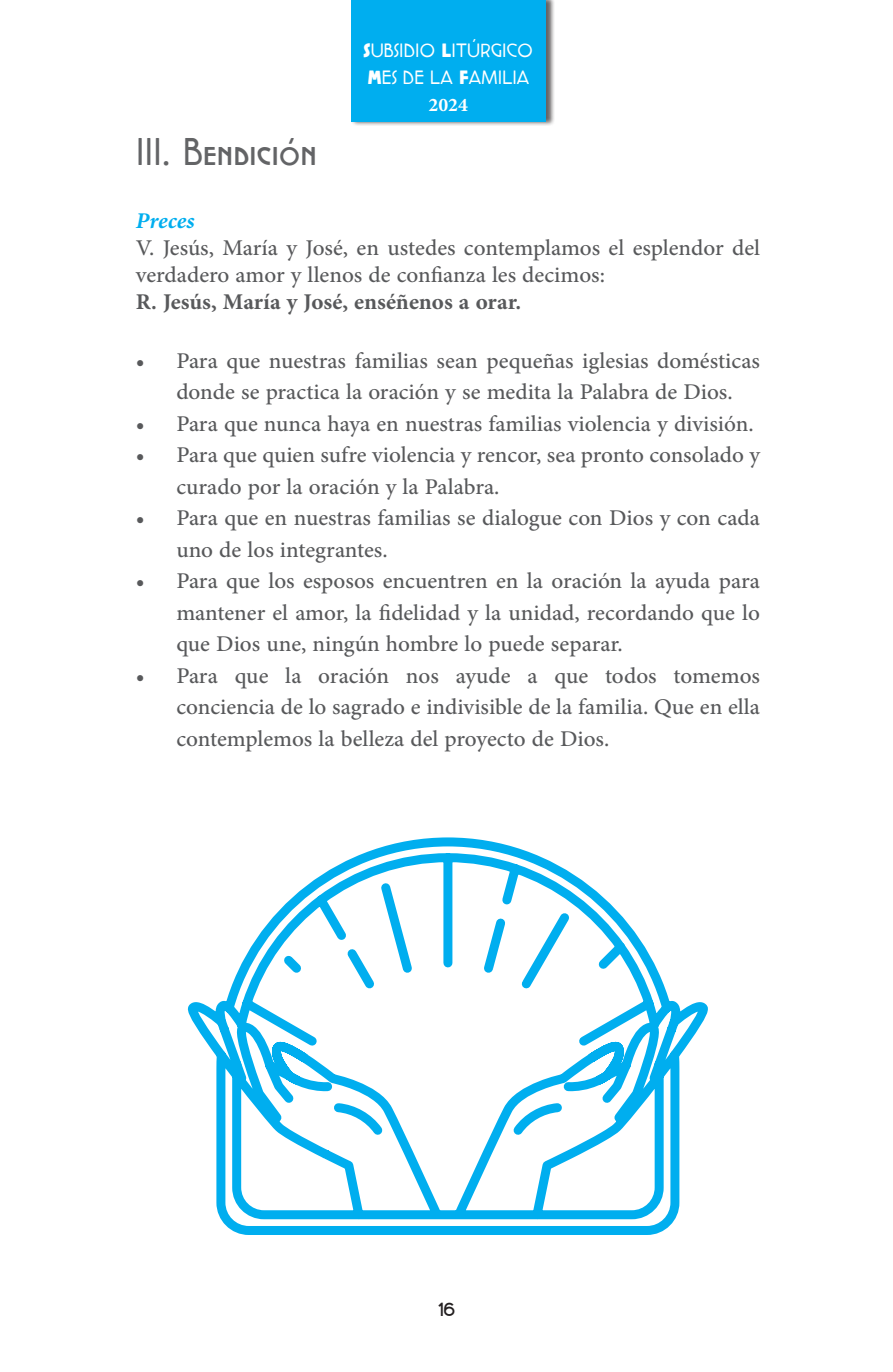
<style>
.page{position:relative;width:893px;height:1372px;background:#fff}
.page>*{position:absolute;margin:0;border:0;box-sizing:border-box;transform-origin:0 0}
.t1{font:36px "Cocotte Alternate";color:#636466}
.t2{font:31.5px/31.5px "Adobe Arabic";color:#58595b}
.t3{font:700 31.5px "Adobe Arabic";color:#58595b}
.t4{font:italic 700 31.5px "Adobe Arabic";color:#00aeef}
.t5{font:700 27px "Adobe Arabic";color:#fff}
.t6{font:200 18.68px "Montserrat";color:#fff}
.t7{font:18px "Cocotte Alternate";color:#fff}
.t8{font:16.65px "Alpaca Scarlett Demo";color:#231f20}
.s1{font-weight:800}
</style>
<div class="page">
<div style="left:351px;top:0;width:203px;height:126px;background:#231f20;opacity:.45"></div>
<div style="left:351px;top:0;width:195px;height:122px;background:#00aeef"></div>
<svg style="left:190px;top:837px;width:518px;height:398px"></svg>
<p class="t1" style="left:136px;top:128px;width:183px">III. Bendición</p>
<p class="t7" style="left:363px;top:38px;width:171px"><span class="s1">S</span>UBSIDIO <span class="s1">L</span>ITÚRGICO</p>
<p class="t7" style="left:367px;top:65px;width:163px"><span class="s1">M</span>ES DE LA <span class="s1">F</span>AMILIA</p>
<p class="t5" style="left:429px;top:85px;width:41px">2024</p>
<p class="t6" style="left:376px;top:63px;width:139px"><span class="s1">T</span>ALLERES <span class="s1">M</span>ES</p>
<p class="t5" style="left:458px;top:85px;width:11px">3</p>
<p class="t4" style="left:136px;top:199px;width:60px">Preces</p>
<p class="t2" style="left:136px;top:231px;width:626px;line-height:27px">V. Jesús, María y José, en ustedes contemplamos el esplendor del verdadero amor y llenos de confianza les decimos:</p>
<p class="t3" style="left:136px;top:280px;width:387px">R. Jesús, María y José, enséñenos a orar.</p>
<p class="t2" style="left:136px;top:341px;width:626px;text-align:center">• Para que nuestras familias sean pequeñas iglesias domésticas donde se practica la oración y se medita la Palabra de Dios.</p>
<p class="t2" style="left:136px;top:404px;width:619px">• Para que nunca haya en nuestras familias violencia y división.</p>
<p class="t2" style="left:176px;top:435px;width:585px;text-indent:-40px">• Para que quien sufre violencia y rencor, sea pronto consolado y curado por la oración y la Palabra.</p>
<p class="t2" style="left:176px;top:498px;width:585px;text-indent:-40px">• Para que en nuestras familias se dialogue con Dios y con cada uno de los integrantes.</p>
<p class="t2" style="left:176px;top:561px;width:585px;text-align:justify;text-indent:-40px">• Para que los esposos encuentren en la oración la ayuda para mantener el amor, la fidelidad y la unidad, recordando que lo que Dios une, ningún hombre lo puede separar.</p>
<p class="t2" style="left:176px;top:656px;width:585px;text-align:justify;text-indent:-40px">• Para que la oración nos ayude a que todos tomemos conciencia de lo sagrado e indivisible de la familia. Que en ella contemplemos la belleza del proyecto de Dios.</p>
<p class="t8" style="left:438px;top:1300px;width:18px">16</p>
</div>
